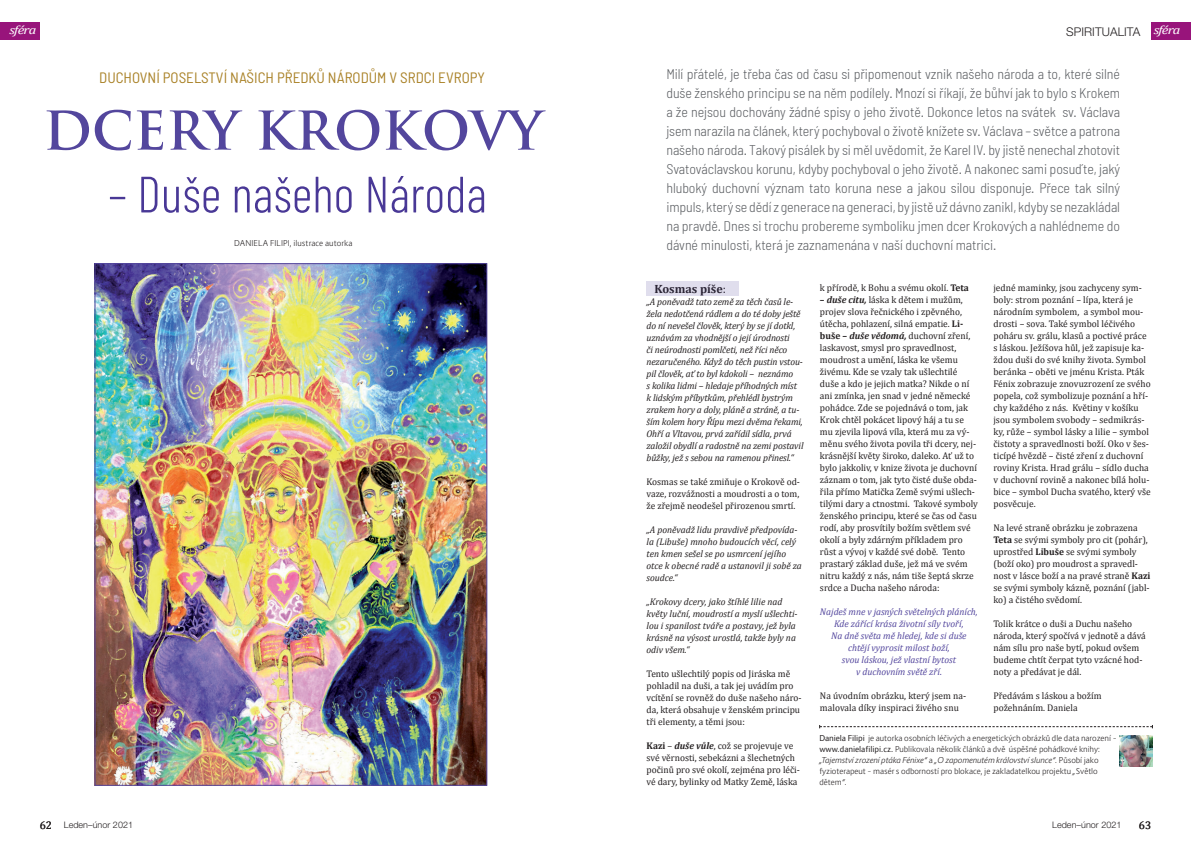
<style>
.page{position:relative;width:1191px;height:842px;background:#fff}
.page>*{position:absolute;margin:0;border:0;box-sizing:border-box;transform-origin:0 0}
.t1{font:700 52px "Trajan Pro";color:#53469d}
.t2{font:300 51px "Barlow Condensed";color:#493896}
.t3{font:semi-condensed 15px "Barlow";color:#a98126}
.t4{font:300 semi-condensed 14px/19px "Barlow";letter-spacing:-.005em;color:#5a5d61;text-align:justify}
.t5{font:300 12px "Helvetica Neue LT Pro";letter-spacing:.005em;color:#231f20}
.t6{font:700 12px "Cambria";color:#231f20}
.t7{font:11px "Cambria";color:#231f20}
.t8{font:9.7px/12px "Cambria";color:#231f20}
.t9{font:italic 9.7px/12px "Cambria";letter-spacing:-.01em;color:#231f20}
.t10{font:italic 9.7px/12px "Cambria";color:#53469d;text-align:center}
.t11{font:300 9px "Helvetica Neue LT Pro";letter-spacing:.005em;color:#231f20}
.t12{font:300 8px/11px "Route 159";letter-spacing:-.01em;color:#231f20}
.s1{font-family:"Cambria";font-weight:400;font-style:italic;font-size:12.1px;color:#fff}
.s2{font-weight:700}
.s3{font-weight:700;font-style:italic}
.s4{font-style:normal}
.s5{font-weight:400}
.s6{font-style:italic}
.s7{font-family:"Cambria";font-weight:400;font-size:11px}
</style>
<div class="page">
<div style="left:0;top:23px;width:40px;height:17px;background:#98147b"></div>
<div style="left:1151px;top:23px;width:40px;height:17px;background:#98147b"></div>
<img style="left:96px;top:265px;width:389px;height:519px">
<img style="left:1119px;top:735px;width:33px;height:31px">
<svg style="left:819px;top:725px;width:334px;height:3px"></svg>
<div style="left:646px;top:281px;width:92px;height:15px;background:#e0deed"></div>
<h3 class="t3" style="left:99px;top:68px;width:387px">DUCHOVNÍ POSELSTVÍ NAŠICH PŘEDKŮ NÁRODŮM V SRDCI EVROPY</h3>
<h1 class="t1" style="left:43px;top:98px;width:501px">DCERY KROKOVY</h1>
<h2 class="t2" style="left:108px;top:162px;width:380px">– Duše našeho Národa</h2>
<p class="t12" style="left:234px;top:237px;width:120px">daniela filipi, ilustrace autorka</p>
<p class="t5" style="left:1066px;top:24px;width:116px">spiritualita <span class="s1">sféra</span></p>
<p class="t4" style="left:666px;top:64px;width:455px">Milí přátelé, je třeba čas od času si připomenout vznik našeho národa a to, které silné duše ženského principu se na něm podílely. Mnozí si říkají, že bůhví jak to bylo s Krokem a že nejsou dochovány žádné spisy o jeho životě. Dokonce letos na svátek sv. Václava jsem narazila na článek, který pochyboval o životě knížete sv. Václava – světce a patrona našeho národa. Takový pisálek by si měl uvědomit, že Karel IV. by jistě nenechal zhotovit Svatováclavskou korunu, kdyby pochyboval o jeho životě. A nakonec sami posuďte, jaký hluboký duchovní význam tato koruna nese a jakou silou disponuje. Přece tak silný impuls, který se dědí z generace na generaci, by jistě už dávno zanikl, kdyby se nezakládal na pravdě. Dnes si trochu probereme symboliku jmen dcer Krokových a nahlédneme do dávné minulosti, která je zaznamenána v naší duchovní matrici.</p>
<p class="t8" style="left:820px;top:282px;width:150px">k přírodě, k Bohu a svému okolí. <span class="s2">Teta</span></p>
<p class="t8" style="left:820px;top:294px;width:159px"><span class="s2">–</span> <span class="s3">duše citu,</span> láska k dětem i mužům, projev slova řečnického i zpěvného, útěcha, pohlazení, silná empatie. <span class="s2">Li&shy;buše –</span> <span class="s3">duše vědomá,</span> duchovní zření, laskavost, smysl pro spravedlnost, moudrost a umění, láska ke všemu živému. Kde se vzaly tak ušlechtilé duše a kdo je jejich matka? Nikde o ní ani zmínka, jen snad v jedné německé pohádce. Zde se pojednává o tom, jak Krok chtěl pokácet lipový háj a tu se mu zjevila lipová víla, která mu za vý&shy;měnu svého života povila tři dcery, nej&shy;krásnější květy široko, daleko. Ať už to bylo jakkoliv, v knize života je duchovní záznam o tom, jak tyto čisté duše obda&shy;řila přímo Matička Země svými ušlech&shy;tilými dary a ctnostmi. Takové symboly ženského principu, které se čas od času rodí, aby prosvítily božím světlem své okolí a byly zdárným příkladem pro růst a vývoj v každé své době. Tento prastarý základ duše, jež má ve svém nitru každý z nás, nám tiše šeptá skrze srdce a Ducha našeho národa:</p>
<p class="t10" style="left:820px;top:605px;width:159px">Najdeš mne v jasných světelných pláních,<br>Kde zářící krása životní síly tvoří,<br>Na dně světa mě hledej, kde si duše chtějí vyprosit milost boží,<br>svou láskou, jež vlastní bytost<br>v duchovním světě zří<span class="s4">.</span></p>
<p class="t8" style="left:820px;top:690px;width:148px">Na úvodním obrázku, který jsem na&shy;malovala díky inspiraci živého snu</p>
<p class="t8" style="left:993px;top:282px;width:159px">jedné maminky, jsou zachyceny sym&shy;boly: strom poznání – lípa, která je národním symbolem, a symbol mou&shy;drosti – sova. Také symbol léčivého poháru sv. grálu, klasů a poctivé práce s láskou. Ježíšova hůl, jež zapisuje ka&shy;ždou duši do své knihy života. Symbol beránka – oběti ve jménu Krista. Pták Fénix zobrazuje znovuzrození ze svého popela, což symbolizuje poznání a hří&shy;chy každého z nás. Květiny v košíku jsou symbolem svobody – sedmikrás&shy;ky, růže – symbol lásky a lilie – symbol čistoty a spravedlnosti boží. Oko v šes&shy;ticípé hvězdě – čisté zření z duchovní roviny Krista. Hrad grálu – sídlo ducha v duchovní rovině a nakonec bílá holu&shy;bice – symbol Ducha svatého, který vše posvěcuje.</p>
<p class="t8" style="left:993px;top:522px;width:159px">Na levé straně obrázku je zobrazena <span class="s2">Teta</span> se svými symboly pro cit (pohár), uprostřed <span class="s2">Libuše</span> se svými symboly (boží oko) pro moudrost a spravedl&shy;nost v lásce boží a na pravé straně <span class="s2">Kazi </span>se svými symboly kázně, poznání (jabl&shy;ko) a čistého svědomí.</p>
<p class="t8" style="left:993px;top:618px;width:154px">Tolik krátce o duši a Duchu našeho národa, který spočívá v jednotě a dává nám sílu pro naše bytí, pokud ovšem budeme chtít čerpat tyto vzácné hod&shy;noty a předávat je dál.</p>
<p class="t8" style="left:993px;top:690px;width:110px">Předávám s láskou a božím požehnáním. Daniela</p>
<p class="t6" style="left:654px;top:280px;width:73px">Kosmas píše<span class="s5">:</span></p>
<p class="t9" style="left:646px;top:295px;width:158px">„A poněvadž tato země za těch časů le&shy;žela nedotčená rádlem a do té doby ještě do ní nevešel člověk, který by se jí dotkl, uznávám za vhodnější o její úrodnosti<br>či neúrodnosti pomlčeti, než říci něco nezaručeného. Když do těch pustin vstou&shy;pil člověk, ať to byl kdokoli – neznámo<br>s kolika lidmi – hledaje příhodných míst k lidským příbytkům, přehlédl bystrým zrakem hory a doly, pláně a stráně, a tu&shy;ším kolem hory Řípu mezi dvěma řekami, Ohří a Vltavou, prvá zařídil sídla, prvá založil obydlí a radostně na zemi postavil bůžky, jež s sebou na ramenou přinesl.“</p>
<p class="t8" style="left:646px;top:475px;width:155px;text-align:justify">Kosmas se také zmiňuje o Krokově od&shy;vaze, rozvážnosti a moudrosti a o tom, že zřejmě neodešel přirozenou smrtí.</p>
<p class="t9" style="left:646px;top:523px;width:157px">„A poněvadž lidu pravdivě předpovída&shy;la (Libuše) mnoho budoucích věcí, celý ten kmen sešel se po usmrcení jejího otce k obecné radě a ustanovil ji sobě za soudce.“</p>
<p class="t9" style="left:646px;top:595px;width:153px">„Krokovy dcery, jako štíhlé lilie nad květy luční, moudrostí a myslí ušlechti&shy;lou i spanilost tváře a postavy, jež byla krásně na výsost urostlá, takže byly na odiv všem.“</p>
<p class="t8" style="left:646px;top:667px;width:157px">Tento ušlechtilý popis od Jiráska mě pohladil na duši, a tak jej uvádím pro vcítění se rovněž do duše našeho náro&shy;da, která obsahuje v ženském principu tři elementy, a těmi jsou:</p>
<p class="t8" style="left:646px;top:739px;width:155px"><span class="s2">Kazi</span> – <span class="s3">duše vůle</span>, což se projevuje ve své věrnosti, sebekázni a šlechetných počinů pro své okolí, zejména pro léči&shy;vé dary, bylinky od Matky Země, láska</p>
<p class="t12" style="left:819px;top:733px;width:299px"><span class="s5">Daniela Filipi</span> je autorka osobních léčivých a energetických obrázků dle data narození – <span class="s5">www.danielafilipi.cz.</span> Publikovala několik článků a dvě úspěšné pohádkové knihy: <span class="s6">„Tajemství zrození ptáka Fénixe“</span> a <span class="s6">„O zapomenutém království slunce“</span>. Působí jako fyzioterapeut – masér s odborností pro blokace, je zakladatelkou projektu <span class="s6">„</span>Světlo dětem<span class="s6">“</span>.</p>
<p class="t11" style="left:40px;top:819px;width:95px"><span class="s7">62</span> Leden–únor 2021</p>
<p class="t11" style="left:1052px;top:819px;width:71px">Leden–únor 2021</p>
<p class="t7" style="left:1139px;top:818px;width:14px">63</p>
</div>
